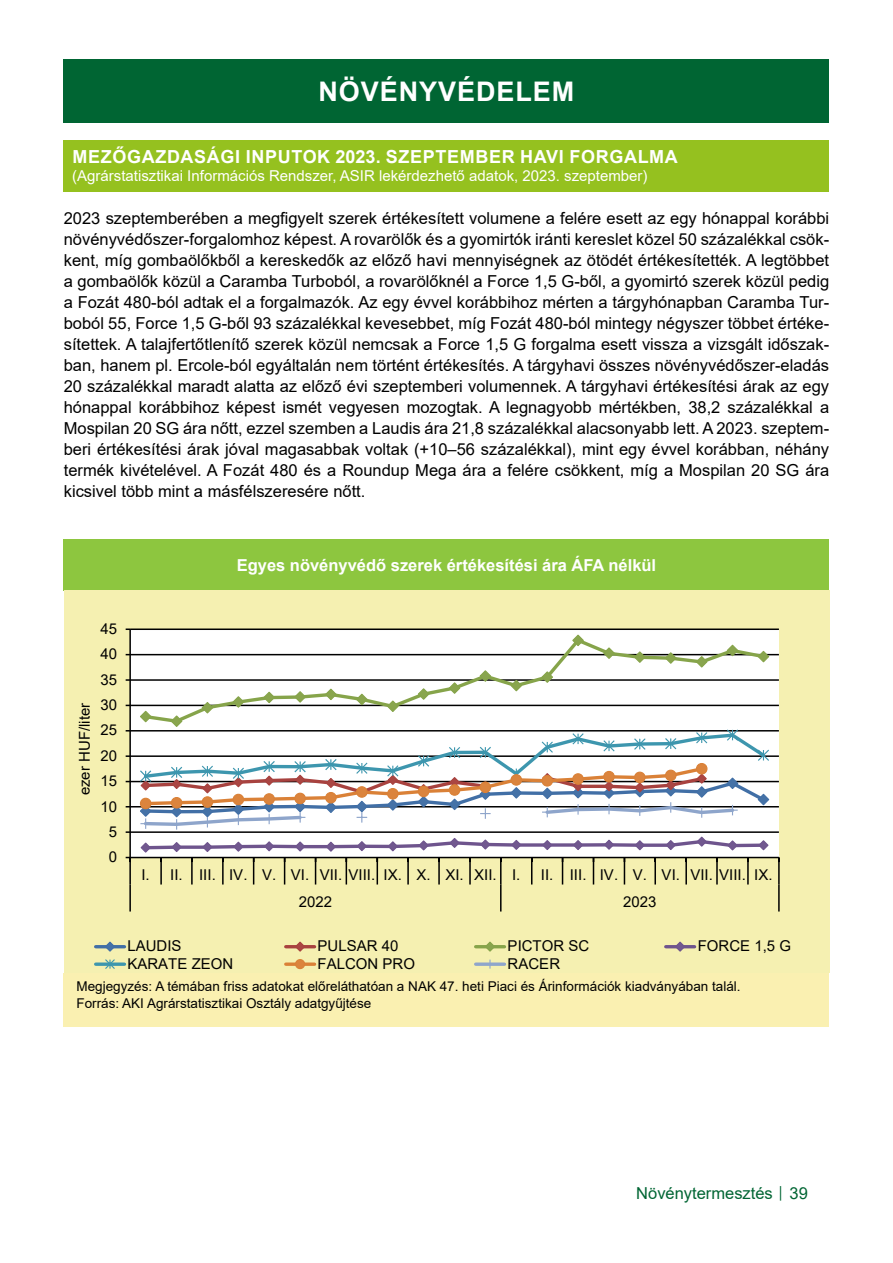
<style>
.page{position:relative;width:893px;height:1263px;background:#fff}
.page>*{position:absolute;margin:0;border:0;box-sizing:border-box;transform-origin:0 0}
.t1{font:700 27px "Arial";letter-spacing:.035em;color:#fff}
.t2{font:700 18px "Arial";letter-spacing:.035em;color:#fff}
.t3{font:16.5px/21px "Arial";color:#000;text-align:justify}
.t4{font:700 16.5px "Arial";color:#fff}
.t5{font:16.5px "Arial";color:#006533}
.t6{font:15px "Arial";color:#000}
.t7{font:15px "Arial";color:#fff}
.t8{font:13.5px/16.2px "Arial";color:#000}
.s1{font-size:12px}
</style>
<div class="page">
<div style="left:64px;top:60px;width:765px;height:63px;background:#006533"></div>
<div style="left:64px;top:140px;width:765px;height:51px;background:#95c11f"></div>
<div style="left:64px;top:973px;width:765px;height:54px;background:#faf0b1"></div>
<div style="left:64px;top:539px;width:765px;height:51px;background:#8dc63f"></div>
<div style="left:64px;top:590px;width:765px;height:383px;background:#f5f0b1"></div>
<div style="left:130px;top:629px;width:649px;height:228px;background:#fff"></div>
<hr style="left:130px;top:831px;width:649px;height:2px;background:#000">
<hr style="left:130px;top:806px;width:649px;height:1px;background:#000">
<hr style="left:130px;top:781px;width:649px;height:1px;background:#000">
<hr style="left:130px;top:755px;width:649px;height:2px;background:#000">
<hr style="left:130px;top:730px;width:649px;height:1px;background:#000">
<hr style="left:130px;top:705px;width:649px;height:1px;background:#000">
<hr style="left:130px;top:679px;width:649px;height:2px;background:#000">
<hr style="left:130px;top:654px;width:649px;height:1px;background:#000">
<hr style="left:130px;top:628px;width:649px;height:2px;background:#000">
<hr style="left:129px;top:629px;width:2px;height:228px;background:#000">
<hr style="left:130px;top:857px;width:649px;height:1px;background:#000">
<hr style="left:129px;top:857px;width:2px;height:27px;background:#000">
<hr style="left:778px;top:857px;width:2px;height:27px;background:#000">
<hr style="left:129px;top:884px;width:2px;height:27px;background:#000">
<hr style="left:500px;top:884px;width:2px;height:27px;background:#000">
<hr style="left:778px;top:884px;width:2px;height:27px;background:#000">
<svg style="left:140px;top:836px;width:630px;height:48px"></svg>
<svg style="left:139px;top:634px;width:631px;height:195px"></svg>
<hr style="left:96px;top:945px;width:28px;height:3px;background:#416fa6">
<hr style="left:286px;top:945px;width:29px;height:3px;background:#a8423f">
<svg style="left:294px;top:941px;width:12px;height:11px"></svg>
<hr style="left:476px;top:945px;width:28px;height:3px;background:#86a44a">
<svg style="left:484px;top:941px;width:12px;height:11px"></svg>
<hr style="left:666px;top:945px;width:29px;height:3px;background:#6e548d">
<svg style="left:674px;top:941px;width:12px;height:11px"></svg>
<svg style="left:96px;top:962px;width:28px;height:4px"></svg>
<svg style="left:104px;top:941px;width:12px;height:28px"></svg>
<svg style="left:286px;top:962px;width:29px;height:4px"></svg>
<div style="left:296px;top:959px;width:9px;height:9px;background:#db843d;border-radius:50%"></div>
<div style="left:295px;top:959px;width:10px;height:10px;border:1px solid #da8137;border-radius:50%"></div>
<svg style="left:476px;top:962px;width:28px;height:4px"></svg>
<svg style="left:485px;top:959px;width:9px;height:9px"></svg>
<h1 class="t1" style="left:318px;top:73px;width:257px">NÖVÉNYVÉDELEM</h1>
<p class="t2" style="left:73px;top:144px;width:607px">MEZŐGAZDASÁGI INPUTOK 2023. SZEPTEMBER HAVI FORGALMA</p>
<p class="t7" style="left:72px;top:166px;width:577px">(Agrárstatisztikai Információs Rendszer, ASIR lekérdezhető adatok, 2023. szeptember)</p>
<p class="t3" style="left:64px;top:208px;width:767px">2023 szeptemberében a megfigyelt szerek értékesített volumene a felére esett az egy hónappal korábbi növényvédőszer-forgalomhoz képest. A rovarölők és a gyomirtók iránti kereslet közel 50 százalékkal csök&shy;kent, míg gombaölőkből a kereskedők az előző havi mennyiségnek az ötödét értékesítették. A legtöbbet a gombaölők közül a Caramba Turboból, a rovarölőknél a Force 1,5 G-ből, a gyomirtó szerek közül pedig a Fozát 480-ból adtak el a forgalmazók. Az egy évvel korábbihoz mérten a tárgyhónapban Caramba Tur&shy;boból 55, Force 1,5 G-ből 93 százalékkal kevesebbet, míg Fozát 480-ból mintegy négyszer többet értéke&shy;sítettek. A talajfertőtlenítő szerek közül nemcsak a Force 1,5 G forgalma esett vissza a vizsgált időszak&shy;ban, hanem pl. Ercole-ból egyáltalán nem történt értékesítés. A tárgyhavi összes növényvédőszer-eladás 20 százalékkal maradt alatta az előző évi szeptemberi volumennek. A tárgyhavi értékesítési árak az egy hónappal korábbihoz képest ismét vegyesen mozogtak. A legnagyobb mértékben, 38,2 százalékkal a Mospilan 20 SG ára nőtt, ezzel szemben a Laudis ára 21,8 százalékkal alacsonyabb lett. A 2023. szeptem&shy;beri értékesítési árak jóval magasabbak voltak (+10–56 százalékkal), mint egy évvel korábban, néhány termék kivételével. A Fozát 480 és a Roundup Mega ára a felére csökkent, míg a Mospilan 20 SG ára kicsivel több mint a másfélszeresére nőtt.</p>
<p class="t4" style="left:237px;top:553px;width:421px">Egyes növényvédő szerek értékesítési ára ÁFA nélkül</p>
<p class="t6" style="left:74px;top:795px;width:94px;rotate:-90deg">ezer HUF/liter</p>
<p class="t6" style="left:101px;top:618px;width:18px">45</p>
<p class="t6" style="left:101px;top:644px;width:18px">40</p>
<p class="t6" style="left:101px;top:669px;width:18px">35</p>
<p class="t6" style="left:101px;top:694px;width:18px">30</p>
<p class="t6" style="left:101px;top:720px;width:18px">25</p>
<p class="t6" style="left:101px;top:745px;width:18px">20</p>
<p class="t6" style="left:101px;top:770px;width:18px">15</p>
<p class="t6" style="left:101px;top:796px;width:18px">10</p>
<p class="t6" style="left:109px;top:821px;width:10px">5</p>
<p class="t6" style="left:109px;top:847px;width:10px">0</p>
<p class="t6" style="left:141px;top:864px;width:380px">I. II. III. IV. V. VI. VII. VIII. IX. X. XI. XII. I.</p>
<p class="t6" style="left:541px;top:864px;width:233px">II. III. IV. V. VI. VII. VIII. IX.</p>
<p class="t6" style="left:299px;top:891px;width:35px">2022</p>
<p class="t6" style="left:623px;top:891px;width:35px">2023</p>
<p class="t6" style="left:127px;top:936px;width:56px">LAUDIS</p>
<p class="t6" style="left:318px;top:936px;width:82px">PULSAR 40</p>
<p class="t6" style="left:508px;top:936px;width:83px">PICTOR SC</p>
<p class="t6" style="left:698px;top:936px;width:95px">FORCE 1,5 G</p>
<p class="t6" style="left:127px;top:953px;width:107px">KARATE ZEON</p>
<p class="t6" style="left:318px;top:953px;width:99px">FALCON PRO</p>
<p class="t6" style="left:508px;top:953px;width:54px">RACER</p>
<p class="t8" style="left:77px;top:978px;width:666px">Megjegyzés: A témában friss adatokat előreláthatóan a NAK 47. heti Piaci és Árinformációk kiadványában talál.<br>Forrás: AKI Agrárstatisztikai Osztály adatgyűjtése</p>
<p class="t5" style="left:636px;top:1182px;width:173px">Növénytermesztés <span class="s1">│</span> 39</p>
</div>
